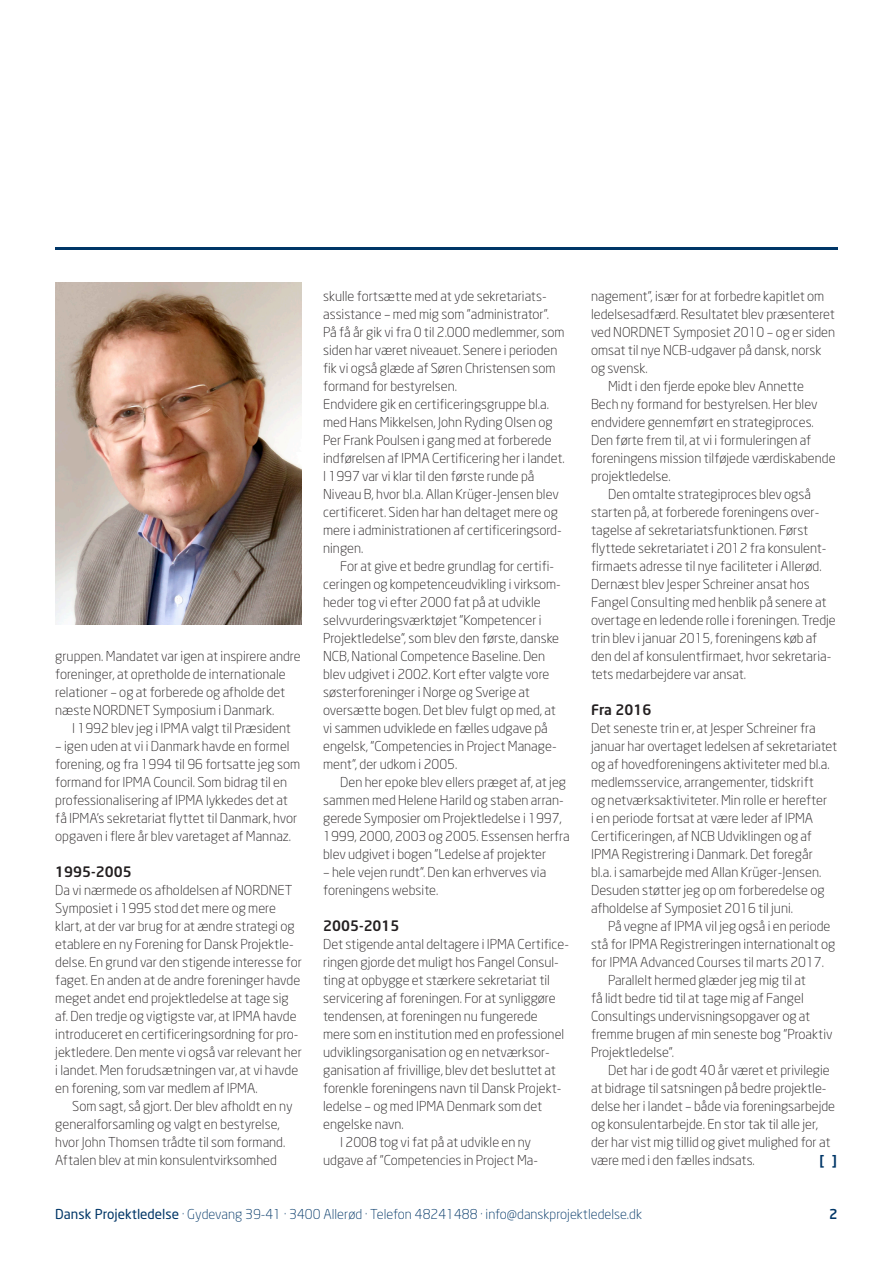
<style>
.page{position:relative;width:893px;height:1263px;background:#fff}
.page>*{position:absolute;margin:0;border:0;box-sizing:border-box;transform-origin:0 0}
._05_mellemrubrik{font:500 14.25px "Neo Sans";color:#231f20}
._04a_brød{font:300 13.5px/18px "Neo Sans";color:#231f20}
._04_brød_uden_indryk{font:300 13.5px/18px "Neo Sans";color:#231f20}
.t1{font:300 13.5px "Neo Sans";color:#003667}
._04a_brød-2{font:500 13.5px "Neo Sans";color:#003667}
.s1{font-weight:400}
</style>
<div class="page">
<hr style="left:55px;top:247px;width:783px;height:3px;background:#003667">
<img style="left:55px;top:283px;width:247px;height:342px">
<p class="_04a_brød" style="left:55px;top:647px;width:247px">gruppen. Mandatet var igen at inspirere andre foreninger, at opretholde de internationale relationer – og at forberede og afholde det næste NORDNET Symposium i Danmark.</p>
<p class="_04a_brød" style="left:72px;top:719px;width:220px">I 1992 blev jeg i IPMA valgt til Præsident</p>
<p class="_04a_brød" style="left:55px;top:737px;width:246px">– igen uden at vi i Danmark havde en formel forening, og fra 1994 til 96 fortsatte jeg som formand for IPMA Council. Som bidrag til en professionalisering af IPMA lykkedes det at få IPMA’s sekretariat flyttet til Danmark, hvor opgaven i flere år blev varetaget af Mannaz.</p>
<p class="_05_mellemrubrik" style="left:55px;top:863px;width:78px">1995-2005</p>
<p class="_04_brød_uden_indryk" style="left:55px;top:881px;width:248px">Da vi nærmede os afholdelsen af NORDNET Symposiet i 1995 stod det mere og mere klart, at der var brug for at ændre strategi og etablere en ny Forening for Dansk Projektle&shy;delse. En grund var den stigende interesse for faget. En anden at de andre foreninger havde meget andet end projektledelse at tage sig af. Den tredje og vigtigste var, at IPMA havde introduceret en certificeringsordning for pro&shy;jektledere. Den mente vi også var relevant her i landet. Men forudsætningen var, at vi havde en forening, som var medlem af IPMA.</p>
<p class="_04a_brød" style="left:55px;top:1097px;width:239px;text-indent:17px">Som sagt, så gjort. Der blev afholdt en ny generalforsamling og valgt en bestyrelse, hvor John Thomsen trådte til som formand.<br>Aftalen blev at min konsulentvirksomhed</p>
<p class="_04a_brød" style="left:323px;top:287px;width:243px">skulle fortsætte med at yde sekretariats&shy;assistance – med mig som ”administrator”.<br>På få år gik vi fra 0 til 2.000 medlemmer, som siden har været niveauet. Senere i perioden fik vi også glæde af Søren Christensen som formand for bestyrelsen.</p>
<p class="_04_brød_uden_indryk" style="left:323px;top:395px;width:243px">Endvidere gik en certificeringsgruppe bl.a. med Hans Mikkelsen, John Ryding Olsen og Per Frank Poulsen i gang med at forberede indførelsen af IPMA Certificering her i landet.<br>I 1997 var vi klar til den første runde på Niveau B, hvor bl.a. Allan Krüger-Jensen blev certificeret. Siden har han deltaget mere og mere i administrationen af certificeringsord&shy;ningen.</p>
<p class="_04a_brød" style="left:323px;top:557px;width:239px;text-indent:17px">For at give et bedre grundlag for certifi&shy;ceringen og kompetenceudvikling i virksom&shy;heder tog vi efter 2000 fat på at udvikle selvvurderingsværktøjet ”Kompetencer i Projektledelse”, som blev den første, danske NCB, National Competence Baseline. Den blev udgivet i 2002. Kort efter valgte vore søsterforeninger i Norge og Sverige at oversætte bogen. Det blev fulgt op med, at vi sammen udviklede en fælles udgave på engelsk, ”Competencies in Project Manage&shy;ment”, der udkom i 2005.</p>
<p class="_04a_brød" style="left:323px;top:773px;width:248px;text-indent:17px">Den her epoke blev ellers præget af, at jeg sammen med Helene Harild og staben arran&shy;gerede Symposier om Projektledelse i 1997, 1999, 2000, 2003 og 2005. Essensen herfra blev udgivet i bogen ”Ledelse af projekter</p>
<p class="_04a_brød" style="left:323px;top:863px;width:225px">– hele vejen rundt”. Den kan erhverves via foreningens website.</p>
<p class="_05_mellemrubrik" style="left:323px;top:917px;width:78px">2005-2015</p>
<p class="_04_brød_uden_indryk" style="left:323px;top:935px;width:247px">Det stigende antal deltagere i IPMA Certifice&shy;ringen gjorde det muligt hos Fangel Consul&shy;ting at opbygge et stærkere sekretariat til servicering af foreningen. For at synliggøre tendensen, at foreningen nu fungerede<br>mere som en institution med en professionel udviklingsorganisation og en netværksor&shy;ganisation af frivillige, blev det besluttet at forenkle foreningens navn til Dansk Projekt&shy;ledelse – og med IPMA Denmark som det engelske navn.</p>
<p class="_04a_brød" style="left:323px;top:1133px;width:217px;text-indent:17px">I 2008 tog vi fat på at udvikle en ny udgave af ”Competencies in Project Ma-</p>
<p class="_04a_brød" style="left:591px;top:287px;width:246px">nagement”, især for at forbedre kapitlet om ledelsesadfærd. Resultatet blev præsenteret ved NORDNET Symposiet 2010 – og er siden omsat til nye NCB-udgaver på dansk, norsk og svensk.</p>
<p class="_04a_brød" style="left:591px;top:377px;width:246px;text-indent:17px">Midt i den fjerde epoke blev Annette<br>Bech ny formand for bestyrelsen. Her blev endvidere gennemført en strategiproces.<br>Den førte frem til, at vi i formuleringen af foreningens mission tilføjede værdiskabende projektledelse.</p>
<p class="_04a_brød" style="left:591px;top:485px;width:246px;text-indent:17px">Den omtalte strategiproces blev også starten på, at forberede foreningens over&shy;tagelse af sekretariatsfunktionen. Først flyttede sekretariatet i 2012 fra konsulent&shy;firmaets adresse til nye faciliteter i Allerød.<br>Dernæst blev Jesper Schreiner ansat hos Fangel Consulting med henblik på senere at overtage en ledende rolle i foreningen. Tredje trin blev i januar 2015, foreningens køb af den del af konsulentfirmaet, hvor sekretaria&shy;tets medarbejdere var ansat.</p>
<p class="_05_mellemrubrik" style="left:591px;top:701px;width:62px">Fra 2016</p>
<p class="_04_brød_uden_indryk" style="left:591px;top:719px;width:248px">Det seneste trin er, at Jesper Schreiner fra januar har overtaget ledelsen af sekretariatet og af hovedforeningens aktiviteter med bl.a. medlemsservice, arrangementer, tidskrift<br>og netværksaktiviteter. Min rolle er herefter<br>i en periode fortsat at være leder af IPMA Certificeringen, af NCB Udviklingen og af IPMA Registrering i Danmark. Det foregår<br>bl.a. i samarbejde med Allan Krüger-Jensen.<br>Desuden støtter jeg op om forberedelse og afholdelse af Symposiet 2016 til juni.</p>
<p class="_04a_brød" style="left:591px;top:917px;width:246px;text-indent:17px">På vegne af IPMA vil jeg også i en periode stå for IPMA Registreringen internationalt og for IPMA Advanced Courses til marts 2017.</p>
<p class="_04a_brød" style="left:591px;top:971px;width:243px;text-indent:17px">Parallelt hermed glæder jeg mig til at<br>få lidt bedre tid til at tage mig af Fangel Consultings undervisningsopgaver og at fremme brugen af min seneste bog ”Proaktiv Projektledelse”.</p>
<p class="_04a_brød" style="left:591px;top:1061px;width:246px;text-indent:17px">Det har i de godt 40 år været et privilegie at bidrage til satsningen på bedre projektle&shy;delse her i landet – både via foreningsarbejde og konsulentarbejde. En stor tak til alle jer, der har vist mig tillid og givet mulighed for at være med i den fælles indsats.</p>
<p class="_04a_brød-2" style="left:819px;top:1151px;width:19px">[ ]</p>
<p class="t1" style="left:55px;top:1206px;width:588px"><span class="s1">Dansk Projektledelse</span> · Gydevang 39-41 · 3400 Allerød · Telefon 48241488 · info@danskprojektledelse.dk</p>
<p class="_04a_brød-2" style="left:829px;top:1205px;width:10px">2</p>
</div>
